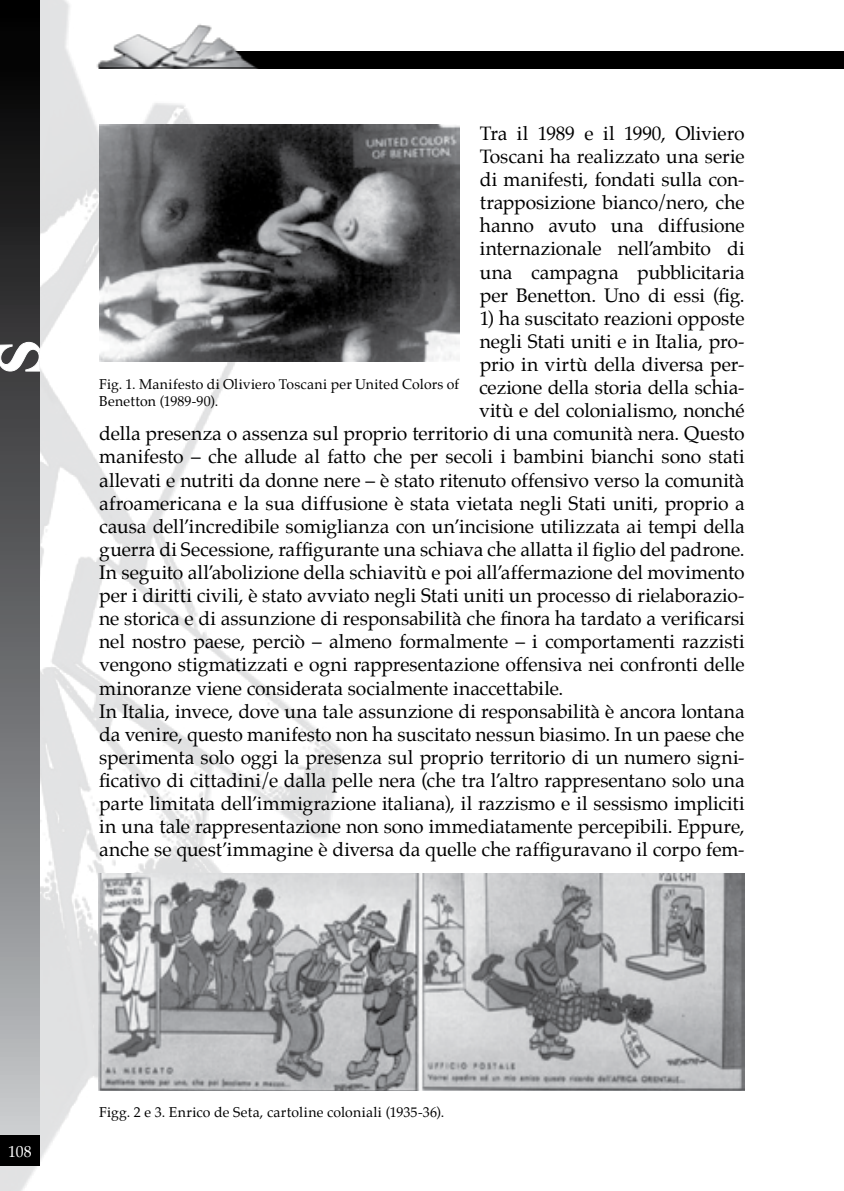
<style>
.page{position:relative;width:844px;height:1191px;background:#fff}
.page>*{position:absolute;margin:0;border:0;box-sizing:border-box;transform-origin:0 0}
.t1{font:19.25px/23.1px "Palatino";letter-spacing:-.005em;color:#000;text-align:justify}
.t2{font:15.75px "Palatino";color:#fff}
.t3{font:14px/16.8px "Palatino";letter-spacing:.015em;color:#000}
</style>
<div class="page">
<img style="left:0;top:0;width:356px;height:1191px">
<div style="left:0;top:0;width:40px;height:1147px;background:linear-gradient(to bottom,#000,#c3c5c8)"></div>
<div style="left:124px;top:51px;width:719px;height:17px;background:#000"></div>
<div style="left:0;top:1135px;width:40px;height:31px;background:#000"></div>
<img style="left:95px;top:0;width:174px;height:68px">
<hr style="left:99px;top:67px;width:162px;height:1px;background:#000">
<svg style="left:0;top:341px;width:41px;height:31px"></svg>
<img style="left:99px;top:124px;width:361px;height:238px">
<img style="left:99px;top:874px;width:645px;height:216px">
<p class="t1" style="left:479px;top:122px;width:266px">Tra il 1989 e il 1990, Oliviero Toscani ha realizzato una serie di manifesti, fondati sulla con&shy;trapposizione bianco/nero, che hanno avuto una diffusione internazionale nell’ambito di una campagna pubblicitaria per Benetton. Uno di essi (fig.</p>
<p class="t1" style="left:479px;top:306px;width:266px">1) ha suscitato reazioni opposte</p>
<p class="t1" style="left:479px;top:330px;width:266px">negli Stati uniti e in Italia, pro-</p>
<p class="t1" style="left:479px;top:353px;width:266px">prio in virtù della diversa per-</p>
<p class="t1" style="left:479px;top:376px;width:267px">cezione della storia della schia-</p>
<p class="t1" style="left:479px;top:399px;width:267px">vitù e del colonialismo, nonché</p>
<p class="t1" style="left:99px;top:422px;width:646px">della presenza o assenza sul proprio territorio di una comunità nera. Questo</p>
<p class="t1" style="left:99px;top:445px;width:646px">manifesto – che allude al fatto che per secoli i bambini bianchi sono stati</p>
<p class="t1" style="left:99px;top:468px;width:646px">allevati e nutriti da donne nere – è stato ritenuto offensivo verso la comunità</p>
<p class="t1" style="left:99px;top:491px;width:646px">afroamericana e la sua diffusione è stata vietata negli Stati uniti, proprio a</p>
<p class="t1" style="left:99px;top:514px;width:646px">causa dell’incredibile somiglianza con un’incisione utilizzata ai tempi della</p>
<p class="t1" style="left:99px;top:537px;width:646px">guerra di Secessione, raffigurante una schiava che allatta il figlio del padrone.</p>
<p class="t1" style="left:99px;top:561px;width:646px">In seguito all’abolizione della schiavitù e poi all’affermazione del movimento</p>
<p class="t1" style="left:99px;top:584px;width:646px">per i diritti civili, è stato avviato negli Stati uniti un processo di rielaborazio-</p>
<p class="t1" style="left:99px;top:607px;width:646px">ne storica e di assunzione di responsabilità che finora ha tardato a verificarsi</p>
<p class="t1" style="left:99px;top:630px;width:646px">nel nostro paese, perciò – almeno formalmente – i comportamenti razzisti</p>
<p class="t1" style="left:99px;top:653px;width:646px">vengono stigmatizzati e ogni rappresentazione offensiva nei confronti delle</p>
<p class="t1" style="left:99px;top:676px;width:465px">minoranze viene considerata socialmente inaccettabile.</p>
<p class="t1" style="left:99px;top:699px;width:646px">In Italia, invece, dove una tale assunzione di responsabilità è ancora lontana</p>
<p class="t1" style="left:99px;top:722px;width:646px">da venire, questo manifesto non ha suscitato nessun biasimo. In un paese che</p>
<p class="t1" style="left:99px;top:745px;width:646px">sperimenta solo oggi la presenza sul proprio territorio di un numero signi-</p>
<p class="t1" style="left:99px;top:768px;width:646px">ficativo di cittadini/e dalla pelle nera (che tra l’altro rappresentano solo una</p>
<p class="t1" style="left:99px;top:792px;width:646px">parte limitata dell’immigrazione italiana), il razzismo e il sessismo impliciti</p>
<p class="t1" style="left:99px;top:815px;width:646px">in una tale rappresentazione non sono immediatamente percepibili. Eppure,</p>
<p class="t1" style="left:99px;top:838px;width:646px">anche se quest’immagine è diversa da quelle che raffiguravano il corpo fem-</p>
<p class="t3" style="left:99px;top:376px;width:361px">Fig. 1. Manifesto di Oliviero Toscani per United Colors of<br>Benetton (1989-90).</p>
<p class="t2" style="left:8px;top:1138px;width:25px">108</p>
<p class="t3" style="left:99px;top:1103px;width:346px">Figg. 2 e 3. Enrico de Seta, cartoline coloniali (1935-36).</p>
</div>
